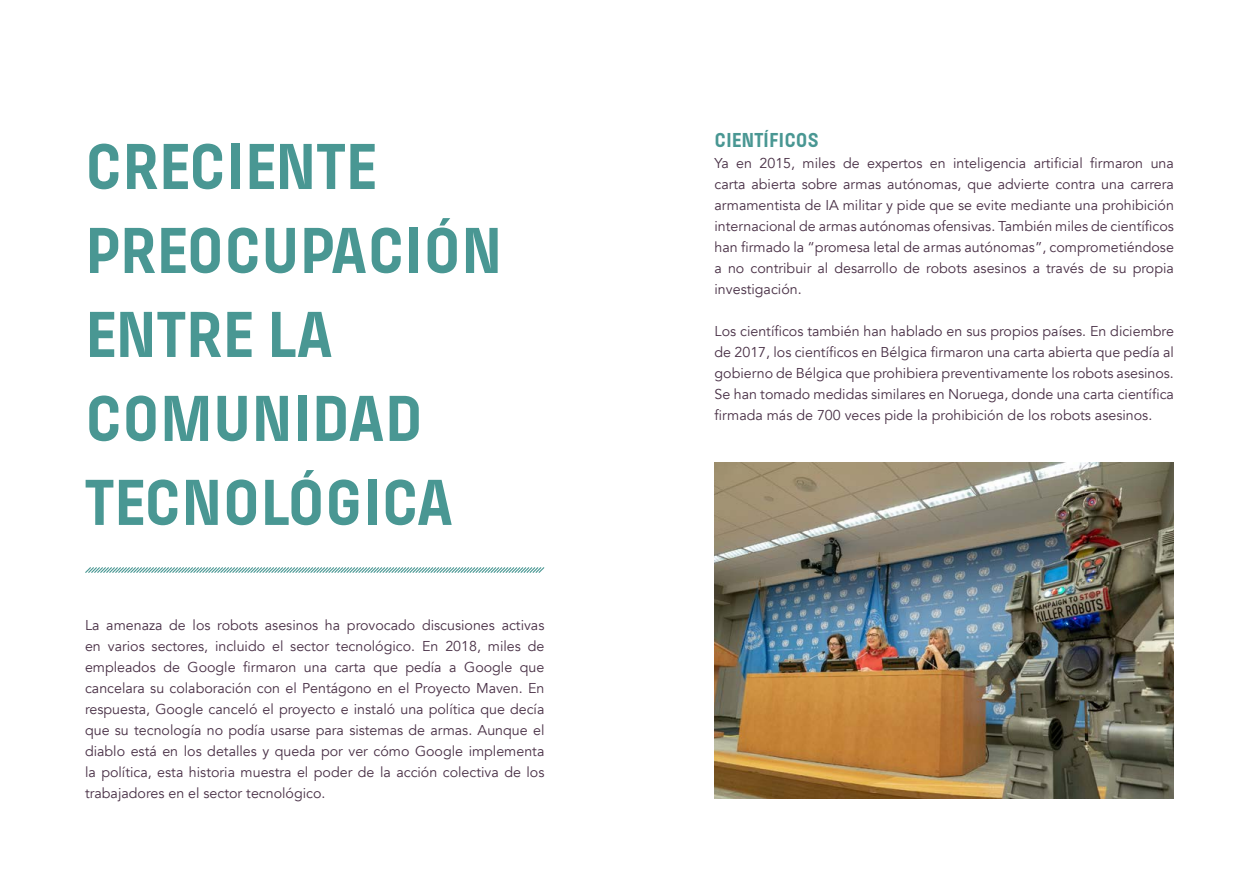
<style>
.page{position:relative;width:1259px;height:893px;background:#fff}
.page>*{position:absolute;margin:0;border:0;box-sizing:border-box;transform-origin:0 0}
.t1{font:700 67.5px/84px "Pilcrow";color:#499793}
.t2{font:700 21px "Pilcrow";color:#499793}
.t3{font:14.25px/21px "Avenir";color:#493046;text-align:justify}
</style>
<div class="page">
<svg style="left:85px;top:567px;width:460px;height:6px"></svg>
<img style="left:714px;top:462px;width:460px;height:336px">
<h1 class="t1" style="left:85px;top:126px;width:419px">CRECIENTE<br>PREOCUPACIÓN<br>ENTRE LA<br>COMUNIDAD<br>TECNOLÓGICA</h1>
<p class="t3" style="left:85px;top:615px;width:461px">La amenaza de los robots asesinos ha provocado discusiones activas en varios sectores, incluido el sector tecnológico. En 2018, miles de empleados de Google firmaron una carta que pedía a Google que cancelara su colaboración con el Pentágono en el Proyecto Maven. En respuesta, Google canceló el proyecto e instaló una política que decía que su tecnología no podía usarse para sistemas de armas. Aunque el diablo está en los detalles y queda por ver cómo Google implementa la política, esta historia muestra el poder de la acción colectiva de los trabajadores en el sector tecnológico.</p>
<h2 class="t2" style="left:714px;top:129px;width:105px">CIENTÍFICOS</h2>
<p class="t3" style="left:714px;top:153px;width:461px">Ya en 2015, miles de expertos en inteligencia artificial firmaron una carta abierta sobre armas autónomas, que advierte contra una carrera armamentista de IA militar y pide que se evite mediante una prohibición internacional de armas autónomas ofensivas. También miles de científicos han firmado la “promesa letal de armas autónomas”, comprometiéndose a no contribuir al desarrollo de robots asesinos a través de su propia investigación.</p>
<p class="t3" style="left:714px;top:321px;width:461px">Los científicos también han hablado en sus propios países. En diciembre de 2017, los científicos en Bélgica firmaron una carta abierta que pedía al gobierno de Bélgica que prohibiera preventivamente los robots asesinos.<br>Se han tomado medidas similares en Noruega, donde una carta científica firmada más de 700 veces pide la prohibición de los robots asesinos.</p>
</div>
